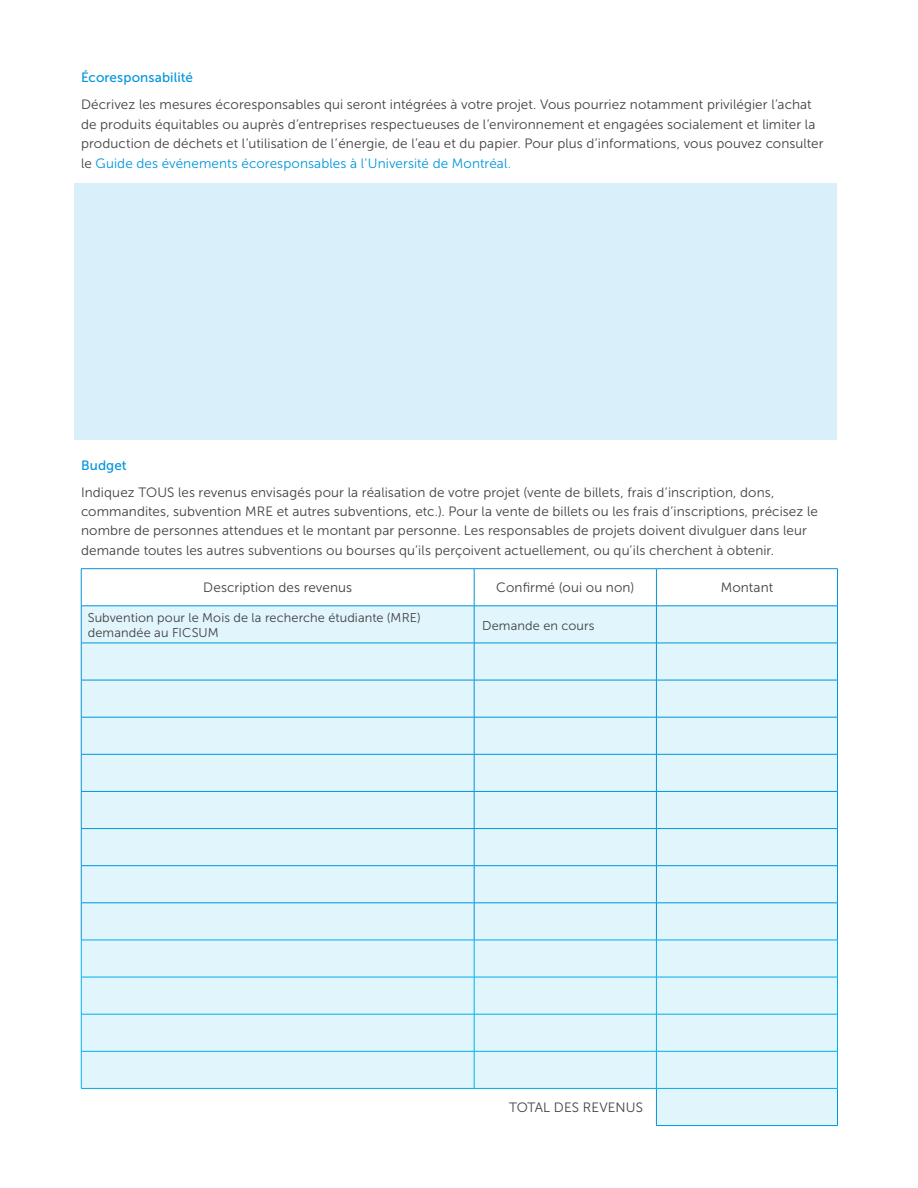
<style>
.page{position:relative;width:918px;height:1188px;background:#fff}
.page>*{position:absolute;margin:0;border:0;box-sizing:border-box;transform-origin:0 0}
.t1{font:13.5px/19.5px "Museo Sans 300";letter-spacing:.005em;color:#414042}
.t2{font:13.5px "Museo Sans 500";letter-spacing:.01em;color:#0095dc}
.t3{font:12.75px/15.3px "Museo Sans 300";letter-spacing:.01em;color:#414042}
.s1{color:#0095dc}
.s2{color:#00a0e0}
</style>
<div class="page">
<div style="left:74px;top:183px;width:763px;height:257px;background:#d9eff9"></div>
<svg style="left:82px;top:607px;width:755px;height:518px;background:#dff4fb"></svg>
<hr style="left:81px;top:569px;width:1px;height:37px;background:#0095dc">
<hr style="left:81px;top:568px;width:393px;height:1px;background:#0095dc">
<hr style="left:474px;top:568px;width:182px;height:1px;background:#0095dc">
<hr style="left:656px;top:568px;width:182px;height:1px;background:#0095dc">
<hr style="left:474px;top:569px;width:1px;height:37px;background:#0095dc">
<hr style="left:656px;top:569px;width:1px;height:37px;background:#0095dc">
<hr style="left:837px;top:569px;width:1px;height:37px;background:#0095dc">
<hr style="left:81px;top:606px;width:1px;height:37px;background:#0095dc">
<hr style="left:81px;top:643px;width:1px;height:37px;background:#0095dc">
<hr style="left:81px;top:680px;width:1px;height:37px;background:#0095dc">
<hr style="left:81px;top:717px;width:1px;height:37px;background:#0095dc">
<hr style="left:81px;top:754px;width:1px;height:37px;background:#0095dc">
<hr style="left:81px;top:792px;width:1px;height:36px;background:#0095dc">
<hr style="left:81px;top:829px;width:1px;height:37px;background:#0095dc">
<hr style="left:81px;top:866px;width:1px;height:37px;background:#0095dc">
<hr style="left:81px;top:606px;width:393px;height:1px;background:#0095dc">
<hr style="left:474px;top:606px;width:182px;height:1px;background:#0095dc">
<hr style="left:656px;top:606px;width:182px;height:1px;background:#0095dc">
<hr style="left:474px;top:606px;width:1px;height:37px;background:#0095dc">
<hr style="left:656px;top:606px;width:1px;height:37px;background:#0095dc">
<hr style="left:837px;top:606px;width:1px;height:37px;background:#0095dc">
<hr style="left:474px;top:643px;width:1px;height:37px;background:#0095dc">
<hr style="left:656px;top:643px;width:1px;height:37px;background:#0095dc">
<hr style="left:837px;top:643px;width:1px;height:37px;background:#0095dc">
<hr style="left:474px;top:680px;width:1px;height:37px;background:#0095dc">
<hr style="left:656px;top:680px;width:1px;height:37px;background:#0095dc">
<hr style="left:837px;top:680px;width:1px;height:37px;background:#0095dc">
<hr style="left:474px;top:717px;width:1px;height:37px;background:#0095dc">
<hr style="left:656px;top:717px;width:1px;height:37px;background:#0095dc">
<hr style="left:837px;top:717px;width:1px;height:37px;background:#0095dc">
<hr style="left:474px;top:754px;width:1px;height:37px;background:#0095dc">
<hr style="left:656px;top:754px;width:1px;height:37px;background:#0095dc">
<hr style="left:837px;top:754px;width:1px;height:37px;background:#0095dc">
<hr style="left:474px;top:792px;width:1px;height:36px;background:#0095dc">
<hr style="left:656px;top:792px;width:1px;height:36px;background:#0095dc">
<hr style="left:837px;top:792px;width:1px;height:36px;background:#0095dc">
<hr style="left:474px;top:829px;width:1px;height:37px;background:#0095dc">
<hr style="left:656px;top:829px;width:1px;height:37px;background:#0095dc">
<hr style="left:837px;top:829px;width:1px;height:37px;background:#0095dc">
<hr style="left:474px;top:866px;width:1px;height:37px;background:#0095dc">
<hr style="left:656px;top:866px;width:1px;height:37px;background:#0095dc">
<hr style="left:837px;top:866px;width:1px;height:37px;background:#0095dc">
<hr style="left:81px;top:643px;width:393px;height:1px;background:#0095dc">
<hr style="left:474px;top:643px;width:182px;height:1px;background:#0095dc">
<hr style="left:656px;top:643px;width:182px;height:1px;background:#0095dc">
<hr style="left:81px;top:680px;width:393px;height:1px;background:#0095dc">
<hr style="left:474px;top:680px;width:182px;height:1px;background:#0095dc">
<hr style="left:656px;top:680px;width:182px;height:1px;background:#0095dc">
<hr style="left:81px;top:717px;width:393px;height:1px;background:#0095dc">
<hr style="left:474px;top:717px;width:182px;height:1px;background:#0095dc">
<hr style="left:656px;top:717px;width:182px;height:1px;background:#0095dc">
<hr style="left:81px;top:754px;width:393px;height:1px;background:#0095dc">
<hr style="left:474px;top:754px;width:182px;height:1px;background:#0095dc">
<hr style="left:656px;top:754px;width:182px;height:1px;background:#0095dc">
<hr style="left:81px;top:791px;width:393px;height:1px;background:#0095dc">
<hr style="left:474px;top:791px;width:182px;height:1px;background:#0095dc">
<hr style="left:656px;top:791px;width:182px;height:1px;background:#0095dc">
<hr style="left:81px;top:828px;width:393px;height:1px;background:#0095dc">
<hr style="left:474px;top:828px;width:182px;height:1px;background:#0095dc">
<hr style="left:656px;top:828px;width:182px;height:1px;background:#0095dc">
<hr style="left:81px;top:865px;width:393px;height:1px;background:#0095dc">
<hr style="left:474px;top:865px;width:182px;height:1px;background:#0095dc">
<hr style="left:656px;top:865px;width:182px;height:1px;background:#0095dc">
<hr style="left:81px;top:903px;width:1px;height:37px;background:#0095dc">
<hr style="left:81px;top:903px;width:393px;height:1px;background:#0095dc">
<hr style="left:474px;top:903px;width:182px;height:1px;background:#0095dc">
<hr style="left:656px;top:903px;width:182px;height:1px;background:#0095dc">
<hr style="left:474px;top:903px;width:1px;height:37px;background:#0095dc">
<hr style="left:656px;top:903px;width:1px;height:37px;background:#0095dc">
<hr style="left:837px;top:903px;width:1px;height:37px;background:#0095dc">
<hr style="left:656px;top:1089px;width:1px;height:36px;background:#0095dc">
<hr style="left:837px;top:1089px;width:1px;height:36px;background:#0095dc">
<hr style="left:656px;top:1125px;width:182px;height:1px;background:#0095dc">
<hr style="left:81px;top:1052px;width:1px;height:36px;background:#00aeef">
<hr style="left:474px;top:1052px;width:1px;height:36px;background:#00aeef">
<hr style="left:656px;top:1052px;width:1px;height:36px;background:#00aeef">
<hr style="left:837px;top:1052px;width:1px;height:36px;background:#00aeef">
<hr style="left:81px;top:1088px;width:393px;height:1px;background:#00aeef">
<hr style="left:474px;top:1088px;width:182px;height:1px;background:#00aeef">
<hr style="left:656px;top:1088px;width:182px;height:1px;background:#00aeef">
<hr style="left:81px;top:940px;width:393px;height:1px;background:#00aeef">
<hr style="left:81px;top:940px;width:1px;height:37px;background:#00aeef">
<hr style="left:474px;top:940px;width:182px;height:1px;background:#00aeef">
<hr style="left:474px;top:940px;width:1px;height:37px;background:#00aeef">
<hr style="left:656px;top:940px;width:182px;height:1px;background:#00aeef">
<hr style="left:656px;top:940px;width:1px;height:37px;background:#00aeef">
<hr style="left:837px;top:940px;width:1px;height:37px;background:#00aeef">
<hr style="left:81px;top:977px;width:393px;height:1px;background:#00aeef">
<hr style="left:81px;top:977px;width:1px;height:37px;background:#00aeef">
<hr style="left:474px;top:977px;width:182px;height:1px;background:#00aeef">
<hr style="left:474px;top:977px;width:1px;height:37px;background:#00aeef">
<hr style="left:656px;top:977px;width:182px;height:1px;background:#00aeef">
<hr style="left:656px;top:977px;width:1px;height:37px;background:#00aeef">
<hr style="left:837px;top:977px;width:1px;height:37px;background:#00aeef">
<hr style="left:81px;top:1014px;width:393px;height:1px;background:#00aeef">
<hr style="left:81px;top:1014px;width:1px;height:37px;background:#00aeef">
<hr style="left:474px;top:1014px;width:182px;height:1px;background:#00aeef">
<hr style="left:474px;top:1014px;width:1px;height:37px;background:#00aeef">
<hr style="left:656px;top:1014px;width:182px;height:1px;background:#00aeef">
<hr style="left:656px;top:1014px;width:1px;height:37px;background:#00aeef">
<hr style="left:837px;top:1014px;width:1px;height:37px;background:#00aeef">
<hr style="left:81px;top:1051px;width:393px;height:1px;background:#00aeef">
<hr style="left:474px;top:1051px;width:182px;height:1px;background:#00aeef">
<hr style="left:656px;top:1051px;width:182px;height:1px;background:#00aeef">
<p class="t2" style="left:81px;top:70px;width:113px">Écoresponsabilité</p>
<p class="t1" style="left:81px;top:95px;width:744px">Décrivez les mesures écoresponsables qui seront intégrées à votre projet. Vous pourriez notamment privilégier l’achat de produits équitables ou auprès d’entreprises respectueuses de l’environnement et engagées socialement et limiter la production de déchets et l’utilisation de l’énergie, de l’eau et du papier. Pour plus d’informations, vous pouvez consulter le <span class="s1">Guide des événements écoresponsables à l’Université de Montréal</span><span class="s2">.</span></p>
<p class="t2" style="left:81px;top:457px;width:47px">Budget</p>
<p class="t1" style="left:81px;top:482px;width:738px">Indiquez TOUS les revenus envisagés pour la réalisation de votre projet (vente de billets, frais d’inscription, dons, commandites, subvention MRE et autres subventions, etc.). Pour la vente de billets ou les frais d’inscriptions, précisez le nombre de personnes attendues et le montant par personne. Les responsables de projets doivent divulguer dans leur demande toutes les autres subventions ou bourses qu’ils perçoivent actuellement, ou qu’ils cherchent à obtenir.</p>
<p class="t1" style="left:203px;top:578px;width:150px">Description des revenus</p>
<p class="t1" style="left:496px;top:578px;width:140px">Confirmé (oui ou non)</p>
<p class="t1" style="left:721px;top:578px;width:54px">Montant</p>
<p class="t3" style="left:88px;top:610px;width:335px">Subvention pour le Mois de la recherche étudiante (MRE) demandée au FICSUM</p>
<p class="t3" style="left:482px;top:618px;width:114px">Demande en cours</p>
<p class="t1" style="left:509px;top:1098px;width:135px">TOTAL DES REVENUS</p>
</div>
